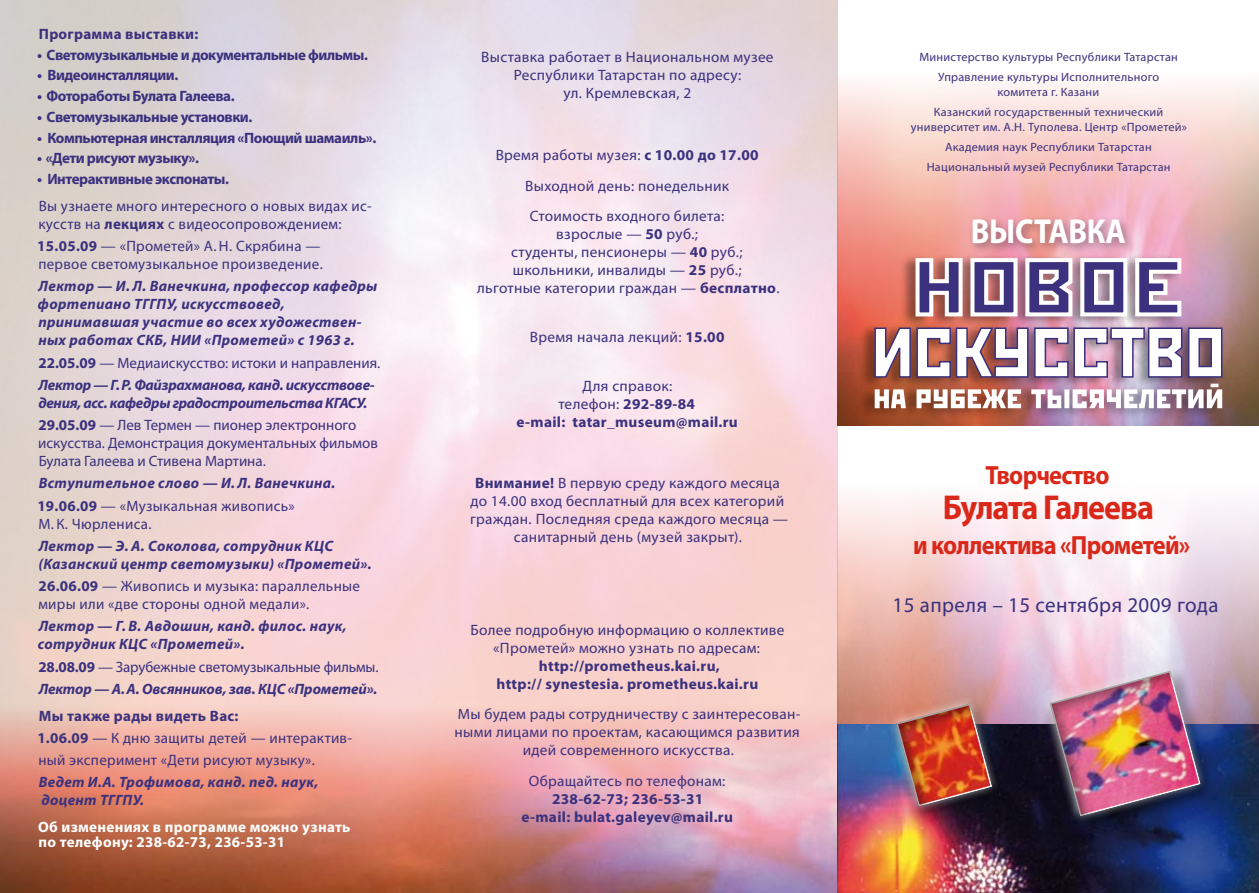
<style>
.page{position:relative;width:1259px;height:893px;background:#fff}
.page>*{position:absolute;margin:0;border:0;box-sizing:border-box;transform-origin:0 0}
.t1{font:700 34.8px "Myriad Pro";letter-spacing:-.01em;color:#fff;scale:.89 1}
.t2{font:700 34.65px "Myriad Pro";letter-spacing:-.03em;color:#d92819;scale:.93 1}
.t3{font:700 26.4px "Myriad Pro";letter-spacing:-.03em;color:#d92819;scale:.93 1}
.t4{font:21px "Myriad Pro";letter-spacing:.02em;color:#3b317e}
.t5{font:15px/18px "Myriad Pro";letter-spacing:.02em;color:#3b317e;text-align:center}
.t6{font:italic 700 15px/18px "Myriad Pro";letter-spacing:.02em;color:#3b317e}
.t7{font:700 15px "Myriad Pro";letter-spacing:-.03em;color:#3b317e}
.t8{font:700 15px/18px "Myriad Pro";letter-spacing:.02em;color:#3b317e;text-align:center}
.t9{font:italic 700 15px/22.2px "Myriad Pro";letter-spacing:-.02em;color:#3b317e}
.t10{font:italic 700 15px/22.2px "Myriad Pro";letter-spacing:-.01em;color:#3b317e}
.t11{font:15px/18px "Myriad Pro";color:#3b317e}
.t12{font:700 15px/14.7px "Myriad Pro";letter-spacing:.02em;color:#fff}
.t13{font:12px/20px "Myriad Pro";letter-spacing:.02em;color:#3b317e;text-align:center}
.s1{font-weight:700}
.s2{font-style:normal}
.s3{font-weight:400;font-style:normal}
.s4{font-weight:400}
</style>
<div class="page">
<img style="left:0;top:0;width:838px;height:706px">
<img style="left:0;top:706px;width:1259px;height:187px">
<img style="left:838px;top:83px;width:421px;height:342px">
<img style="left:838px;top:724px;width:421px;height:169px">
<div style="left:884px;top:663px;width:350px;height:192px;background:#000;opacity:.59"></div>
<img style="left:884px;top:637px;width:337px;height:238px">
<img style="left:893px;top:648px;width:309px;height:209px">
<div style="left:968px;top:214px;width:222px;height:65px;background:#000;opacity:.37"></div>
<div style="left:858px;top:379px;width:370px;height:47px;background:#000;opacity:.38"></div>
<svg style="left:874px;top:396px;width:348px;height:12px"></svg>
<div style="left:858px;top:322px;width:370px;height:74px;background:#000;opacity:.39"></div>
<img style="left:873px;top:327px;width:350px;height:51px">
<div style="left:899px;top:253px;width:288px;height:81px;background:#000;opacity:.39"></div>
<svg style="left:913px;top:256px;width:270px;height:62px"></svg>
<p class="t8" style="left:39px;top:24px;width:161px">Программа выставки:</p>
<p class="t7" style="left:37px;top:45px;width:332px">• Светомузыкальные и документальные фильмы.</p>
<p class="t7" style="left:37px;top:66px;width:143px">• Видеоинсталляции.</p>
<p class="t7" style="left:37px;top:86px;width:199px">• Фотоработы Булата Галеева.</p>
<p class="t7" style="left:37px;top:107px;width:217px">• Светомузыкальные установки.</p>
<p class="t7" style="left:37px;top:128px;width:341px">• Компьютерная инсталляция «Поющий шамаиль».</p>
<p class="t7" style="left:37px;top:149px;width:163px">• «Дети рисуют музыку».</p>
<p class="t7" style="left:37px;top:169px;width:193px">• Интерактивные экспонаты.</p>
<p class="t5" style="left:38px;top:197px;width:335px;text-align:left">Вы узнаете много интересного о новых видах ис&shy;кусств на <span class="s1">лекциях</span> с видеосопровождением:</p>
<p class="t5" style="left:37px;top:237px;width:287px;text-align:left"><span class="s1">15.05.09</span> — «Прометей» А. Н. Скрябина — первое светомузыкальное произведение.</p>
<p class="t6" style="left:38px;top:277px;width:341px">Лектор — И. Л. Ванечкина, профессор кафедры фортепиано ТГГПУ, искусствовед, принимавшая участие во всех художествен&shy;ных работах СКБ, НИИ «Прометей» с 1963 г.</p>
<p class="t9" style="left:38px;top:351px;width:343px"><span class="s2">22.05.09</span> <span class="s3">— Медиаискусство: истоки и направления.<br></span>Лектор — Г.Р. Файзрахманова, канд. искусствове-</p>
<p class="t9" style="left:38px;top:391px;width:330px">дения, асс. кафедры градостроительства КГАСУ.<br><span class="s2">29.05.09</span> <span class="s3">— Лев Термен — пионер электронного</span></p>
<p class="t11" style="left:38px;top:434px;width:341px">искусства. Демонстрация документальных фильмов<br>Булата Галеева и Стивена Мартина.</p>
<p class="t6" style="left:37px;top:472px;width:299px;line-height:22.2px">Вступительное слово — И. Л. Ванечкина.<br><span class="s2">19.06.09</span> <span class="s3">— «Музыкальная живопись»</span></p>
<p class="t5" style="left:39px;top:514px;width:114px">М. К. Чюрлениса.</p>
<p class="t6" style="left:38px;top:536px;width:335px">Лектор — Э. А. Соколова, сотрудник КЦС (Казанский центр светомузыки) «Прометей».</p>
<p class="t5" style="left:38px;top:577px;width:323px;text-align:left"><span class="s1">26.06.09</span> — Живопись и музыка: параллельные миры или «две стороны одной медали».</p>
<p class="t6" style="left:38px;top:617px;width:310px">Лектор — Г. В. Авдошин, канд. филос. наук, сотрудник КЦС «Прометей».</p>
<p class="t10" style="left:38px;top:655px;width:342px"><span class="s2">28.08.09</span> <span class="s3">— Зарубежные светомузыкальные фильмы.<br></span>Лектор — А.А. Овсянников, зав. КЦС «Прометей».</p>
<p class="t5" style="left:37px;top:704px;width:316px;line-height:22.2px;text-align:left"><span class="s1">Мы также рады видеть Вас:<br>1.06.09</span> — К дню защиты детей — интерактив&shy;ный эксперимент «Дети рисуют музыку».</p>
<p class="t6" style="left:39px;top:773px;width:281px">Ведет И.А. Трофимова, канд. пед. наук, доцент ТГГПУ.</p>
<p class="t12" style="left:38px;top:819px;width:314px">Об изменениях в программе можно узнать по телефону: 238-62-73, 236-53-31</p>
<p class="t5" style="left:481px;top:48px;width:294px">Выставка работает в Национальном музее<br>Республики Татарстан по адресу:<br>ул. Кремлевская, 2</p>
<p class="t5" style="left:496px;top:139px;width:264px;line-height:30.8px">Время работы музея: <span class="s1">с 10.00 до 17.00<br></span>Выходной день: понедельник<br>Стоимость входного билета:</p>
<p class="t5" style="left:477px;top:225px;width:304px">взрослые — <span class="s1">50</span> руб.;<br>студенты, пенсионеры — <span class="s1">40</span> руб.; школьники, инвалиды — <span class="s1">25</span> руб.;<br>льготные категории граждан — <span class="s1">бесплатно</span>.</p>
<p class="t5" style="left:530px;top:328px;width:196px">Время начала лекций: <span class="s1">15.00</span></p>
<p class="t8" style="left:516px;top:376px;width:223px"><span class="s4">Для справок:<br>телефон:</span> 292-89-84<br>e-mail: tatar_museum@mail.ru</p>
<p class="t5" style="left:470px;top:474px;width:319px"><span class="s1">Внимание!</span> В первую среду каждого месяца до 14.00 вход бесплатный для всех категорий граждан. Последняя среда каждого месяца — санитарный день (музей закрыт).</p>
<p class="t5" style="left:470px;top:620px;width:316px">Более подробную информацию о коллективе «Прометей» можно узнать по адресам:</p>
<p class="t8" style="left:496px;top:656px;width:263px">http://prometheus.kai.ru,<br>http:// synestesia. prometheus.kai.ru</p>
<p class="t5" style="left:454px;top:705px;width:347px">Мы будем рады сотрудничеству с заинтересован&shy;ными лицами по проектам, касающимся развития идей современного искусства.</p>
<p class="t5" style="left:529px;top:772px;width:198px">Обращайтесь по телефонам:</p>
<p class="t8" style="left:521px;top:790px;width:213px">238‑62‑73; 236‑53‑31<br>e-mail: bulat.galeyev@mail.ru</p>
<p class="t13" style="left:919px;top:47px;width:260px">Министерство культуры Республики Татарстан<br>Управление культуры Исполнительного</p>
<p class="t13" style="left:933px;top:82px;width:231px">комитета г. Казани<br>Казанский государственный технический</p>
<p class="t13" style="left:910px;top:117px;width:278px">университет им. А.Н. Туполева. Центр «Прометей»<br>Академия наук Республики Татарстан<br>Национальный музей Республики Татарстан</p>
<h1 class="t1" style="left:970px;top:209px;width:176px">ВЫСТАВКА</h1>
<h3 class="t3" style="left:985px;top:458px;width:135px">Творчество</h3>
<h2 class="t2" style="left:943px;top:485px;width:229px">Булата Галеева</h2>
<h3 class="t3" style="left:913px;top:528px;width:300px">и коллектива «Прометей»</h3>
<h3 class="t4" style="left:892px;top:592px;width:327px">15 апреля – 15 сентября 2009 года</h3>
</div>
